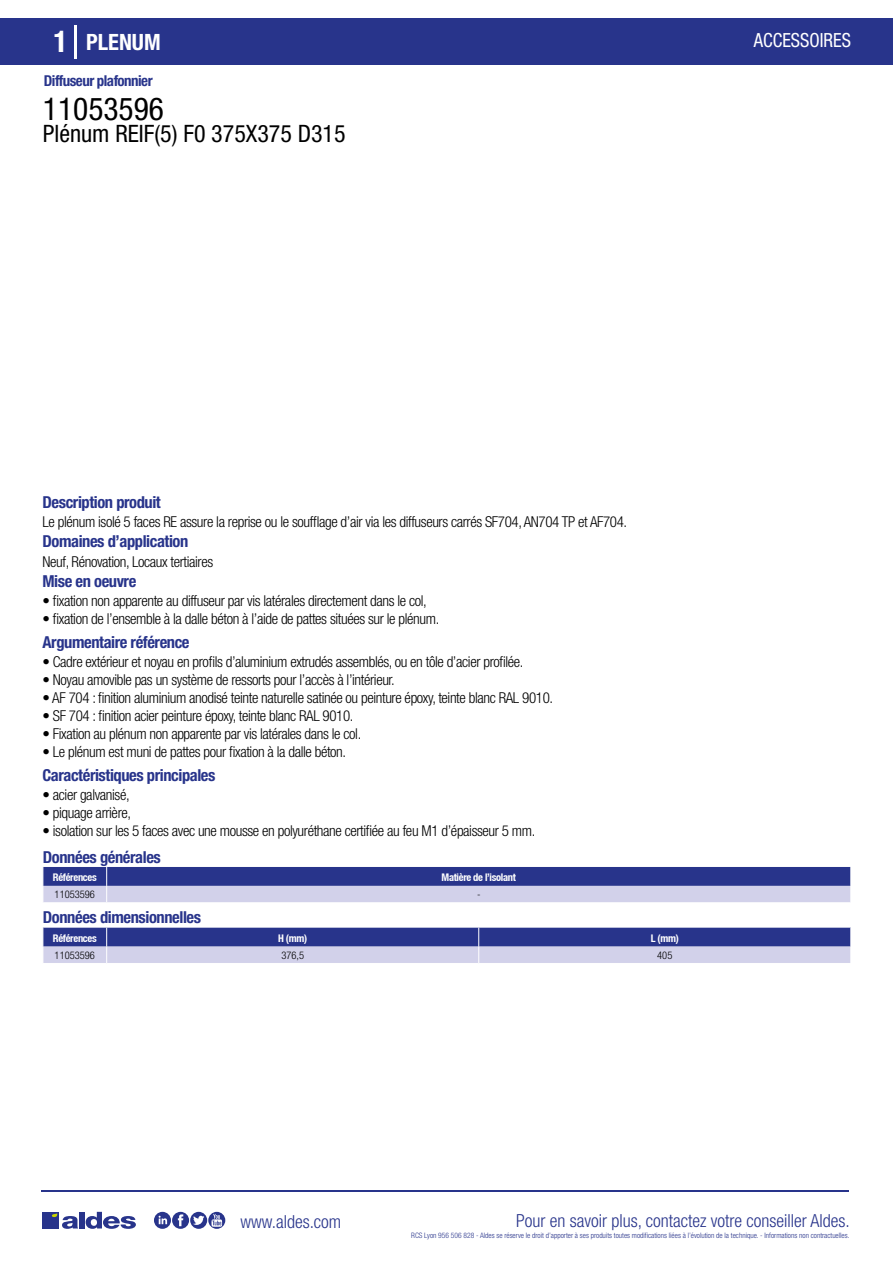
<style>
.page{position:relative;width:893px;height:1263px;background:#fff}
.page>*{position:absolute;margin:0;border:0;box-sizing:border-box;transform-origin:0 0}
.t1{font:condensed 31.5px "Helvetica Neue LT Std";color:#000}
.t2{font:condensed 24px "Helvetica Neue LT Std";color:#000}
.t3{font:700 condensed 22.5px "Helvetica Neue LT Std";color:#fff}
.t4{font:condensed 19.5px "Helvetica Neue LT Std";color:#fff;scale:.95 1}
.t5{font:300 condensed 18px "Helvetica Neue";color:#28348b}
.t6{font:700 condensed 16.5px "Helvetica Neue LT Std";letter-spacing:-.025em;color:#28348b}
.t7{font:300 condensed 15px "Helvetica Neue LT Std";letter-spacing:-.025em;color:#000}
.t8{font:700 condensed 15px "Helvetica Neue LT Std";letter-spacing:-.035em;color:#28348b}
.t9{font:700 condensed 10.5px "Helvetica Neue";letter-spacing:-.03em;color:#fff}
.t10{font:300 condensed 10.5px "Helvetica Neue";color:#000}
.t11{font:300 condensed 7.5px "Helvetica Neue";color:#28348b}
.s1{font-size:30px}
</style>
<div class="page">
<div style="left:0;top:18px;width:893px;height:46px;background:#28348b"></div>
<hr style="left:74px;top:25px;width:2px;height:33px;background:#fff">
<svg style="left:43px;top:867px;width:808px;height:35px;background:#777db7"></svg>
<svg style="left:43px;top:928px;width:808px;height:35px;background:#797fb8"></svg>
<hr style="left:41px;top:1190px;width:808px;height:1px;background:#28348b">
<svg style="left:154px;top:1212px;width:71px;height:17px"></svg>
<div style="left:42px;top:1212px;width:17px;height:16px;background:#28348b"></div>
<div style="left:79px;top:1212px;width:5px;height:16px;background:#28348b"></div>
<svg style="left:86px;top:1212px;width:50px;height:17px"></svg>
<svg style="left:52px;top:1213px;width:26px;height:16px"></svg>
<h3 class="t3" style="left:54px;top:28px;width:109px"><span class="s1">1</span> PLENUM</h3>
<h3 class="t4" style="left:754px;top:29px;width:104px">ACCESSOIRES</h3>
<p class="t8" style="left:44px;top:71px;width:110px">Diffuseur plafonnier</p>
<h1 class="t1" style="left:43px;top:91px;width:122px">11053596</h1>
<h2 class="t2" style="left:43px;top:120px;width:304px">Plénum REIF(5) F0 375X375 D315</h2>
<p class="t6" style="left:43px;top:492px;width:120px">Description produit</p>
<p class="t6" style="left:43px;top:531px;width:147px">Domaines d’application</p>
<p class="t6" style="left:43px;top:571px;width:95px">Mise en oeuvre</p>
<p class="t7" style="left:43px;top:513px;width:586px">Le plénum isolé 5 faces RE assure la reprise ou le soufflage d’air via les diffuseurs carrés SF704, AN704 TP et AF704.</p>
<p class="t7" style="left:43px;top:553px;width:172px">Neuf, Rénovation, Locaux tertiaires</p>
<p class="t7" style="left:43px;top:592px;width:386px">• fixation non apparente au diffuseur par vis latérales directement dans le col,</p>
<p class="t7" style="left:43px;top:610px;width:398px">• fixation de l’ensemble à la dalle béton à l’aide de pattes situées sur le plénum.</p>
<p class="t6" style="left:43px;top:632px;width:149px">Argumentaire référence</p>
<p class="t7" style="left:43px;top:653px;width:482px">• Cadre extérieur et noyau en profils d’aluminium extrudés assemblés, ou en tôle d’acier profilée.</p>
<p class="t7" style="left:43px;top:671px;width:354px">• Noyau amovible pas un système de ressorts pour l’accès à l’intérieur.</p>
<p class="t7" style="left:43px;top:689px;width:512px">• AF 704 : finition aluminium anodisé teinte naturelle satinée ou peinture époxy, teinte blanc RAL 9010.</p>
<p class="t7" style="left:43px;top:707px;width:312px">• SF 704 : finition acier peinture époxy, teinte blanc RAL 9010.</p>
<p class="t7" style="left:43px;top:725px;width:320px">• Fixation au plénum non apparente par vis latérales dans le col.</p>
<p class="t7" style="left:43px;top:743px;width:305px">• Le plénum est muni de pattes pour fixation à la dalle béton.</p>
<p class="t6" style="left:43px;top:765px;width:174px">Caractéristiques principales</p>
<p class="t7" style="left:43px;top:786px;width:89px">• acier galvanisé,</p>
<p class="t7" style="left:43px;top:804px;width:90px">• piquage arrière,</p>
<p class="t7" style="left:43px;top:822px;width:494px">• isolation sur les 5 faces avec une mousse en polyuréthane certifiée au feu M1 d’épaisseur 5 mm.</p>
<p class="t6" style="left:43px;top:847px;width:119px">Données générales</p>
<p class="t9" style="left:53px;top:871px;width:45px">Références</p>
<p class="t9" style="left:442px;top:871px;width:76px">Matière de l’isolant</p>
<p class="t10" style="left:55px;top:888px;width:42px">11053596</p>
<p class="t10" style="left:477px;top:888px;width:5px">-</p>
<p class="t6" style="left:43px;top:907px;width:160px">Données dimensionnelles</p>
<p class="t9" style="left:53px;top:932px;width:45px">Références</p>
<p class="t9" style="left:278px;top:932px;width:30px">H (mm)</p>
<p class="t9" style="left:651px;top:932px;width:29px">L (mm)</p>
<p class="t10" style="left:55px;top:949px;width:42px">11053596</p>
<p class="t10" style="left:281px;top:949px;width:24px">376,5</p>
<p class="t10" style="left:657px;top:949px;width:17px">405</p>
<p class="t5" style="left:240px;top:1211px;width:102px">www.aldes.com</p>
<p class="t5" style="left:516px;top:1211px;width:335px">Pour en savoir plus, contactez votre conseiller Aldes.</p>
<p class="t11" style="left:411px;top:1230px;width:440px">RCS Lyon 956 506 828 - Aldes se réserve le droit d’apporter à ses produits toutes modifications liées à l’évolution de la technique. - Informations non contractuelles.</p>
</div>
